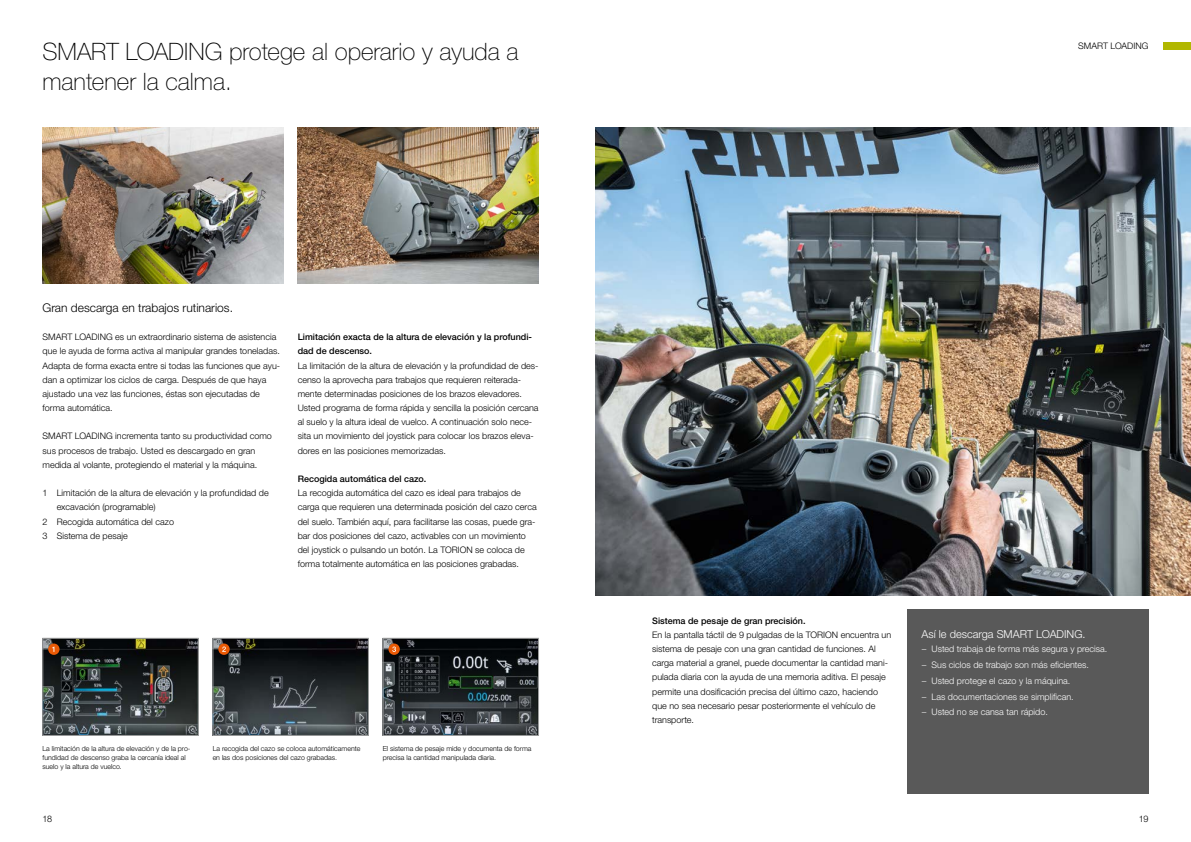
<style>
.page{position:relative;width:1191px;height:842px;background:#fff}
.page>*{position:absolute;margin:0;border:0;box-sizing:border-box;transform-origin:0 0}
.t1{font:100 24px/30px "CLAAS Helvetica Neue";color:#000}
.t2{font:300 12px "CLAAS Helvetica Neue";color:#000}
.t3{font:300 11px "CLAAS Helvetica Neue";color:#fff}
.t4{font:300 9px/14.2px "CLAAS Helvetica Neue";color:#000}
.t5{font:300 9px/15.8px "CLAAS Helvetica Neue";color:#fff}
.t6{font:500 9px/14.2px "CLAAS Helvetica Neue";color:#000}
.t7{font:300 7px/9px "CLAAS Helvetica Neue";color:#000}
</style>
<div class="page">
<div style="left:1162px;top:43px;width:29px;height:7px;background:#b1b700"></div>
<img style="left:385px;top:640px;width:152px;height:94px">
<div style="left:383px;top:638px;width:156px;height:98px;border:1px solid #9c9d9d"></div>
<img style="left:215px;top:640px;width:152px;height:94px">
<div style="left:213px;top:638px;width:156px;height:98px;border:1px solid #9c9d9d"></div>
<img style="left:45px;top:640px;width:151px;height:94px">
<div style="left:43px;top:638px;width:155px;height:98px;border:1px solid #9c9d9d"></div>
<img style="left:595px;top:128px;width:596px;height:467px">
<img style="left:43px;top:128px;width:240px;height:155px">
<img style="left:298px;top:128px;width:241px;height:155px">
<svg style="left:388px;top:643px;width:12px;height:12px"></svg>
<svg style="left:392px;top:646px;width:4px;height:6px"></svg>
<svg style="left:48px;top:643px;width:12px;height:12px"></svg>
<svg style="left:218px;top:643px;width:12px;height:12px"></svg>
<svg style="left:222px;top:646px;width:4px;height:6px"></svg>
<div style="left:907px;top:609px;width:241px;height:185px;background:#595959"></div>
<h1 class="t1" style="left:43px;top:37px;width:477px">SMART LOADING protege al operario y ayuda a mantener la calma.</h1>
<h2 class="t2" style="left:43px;top:300px;width:192px">Gran descarga en trabajos rutinarios.</h2>
<p class="t4" style="left:43px;top:330px;width:239px">SMART LOADING es un extraordinario sistema de asistencia que le ayuda de forma activa al manipular grandes toneladas.<br>Adapta de forma exacta entre si todas las funciones que ayu&shy;dan a optimizar los ciclos de carga. Después de que haya ajustado una vez las funciones, éstas son ejecutadas de forma automática.</p>
<p class="t4" style="left:43px;top:429px;width:231px">SMART LOADING incrementa tanto su productividad como sus procesos de trabajo. Usted es descargado en gran medida al volante, protegiendo el material y la máquina.</p>
<p class="t4" style="left:43px;top:486px;width:228px">1 Limitación de la altura de elevación y la profundidad de</p>
<p class="t4" style="left:57px;top:500px;width:100px">excavación (programable)</p>
<p class="t4" style="left:43px;top:514px;width:133px">2 Recogida automática del cazo</p>
<p class="t4" style="left:43px;top:528px;width:87px">3 Sistema de pesaje</p>
<p class="t6" style="left:298px;top:330px;width:236px">Limitación exacta de la altura de elevación y la profundi&shy;dad de descenso.</p>
<p class="t4" style="left:298px;top:358px;width:242px">La limitación de la altura de elevación y la profundidad de des&shy;censo la aprovecha para trabajos que requieren reiterada&shy;mente determinadas posiciones de los brazos elevadores.<br>Usted programa de forma rápida y sencilla la posición cercana al suelo y la altura ideal de vuelco. A continuación solo nece&shy;sita un movimiento del joystick para colocar los brazos eleva&shy;dores en las posiciones memorizadas.</p>
<p class="t6" style="left:298px;top:472px;width:130px">Recogida automática del cazo.</p>
<p class="t4" style="left:298px;top:486px;width:240px">La recogida automática del cazo es ideal para trabajos de carga que requieren una determinada posición del cazo cerca del suelo. También aquí, para facilitarse las cosas, puede gra&shy;bar dos posiciones del cazo, activables con un movimiento del joystick o pulsando un botón. La TORION se coloca de forma totalmente automática en las posiciones grabadas.</p>
<p class="t7" style="left:43px;top:744px;width:149px">La limitación de la altura de elevación y de la pro&shy;fundidad de descenso graba la cercanía ideal al suelo y la altura de vuelco.</p>
<p class="t7" style="left:213px;top:744px;width:149px">La recogida del cazo se coloca automáticamente en las dos posiciones del cazo grabadas.</p>
<p class="t7" style="left:383px;top:744px;width:150px">El sistema de pesaje mide y documenta de forma precisa la cantidad manipulada diaria.</p>
<p class="t4" style="left:1078px;top:39px;width:72px">SMART LOADING</p>
<p class="t6" style="left:652px;top:614px;width:155px">Sistema de pesaje de gran precisión.</p>
<p class="t4" style="left:652px;top:628px;width:241px">En la pantalla táctil de 9 pulgadas de la TORION encuentra un sistema de pesaje con una gran cantidad de funciones. Al carga material a granel, puede documentar la cantidad mani&shy;pulada diaria con la ayuda de una memoria aditiva. El pesaje permite una dosificación precisa del último cazo, haciendo que no sea necesario pesar posteriormente el vehículo de transporte.</p>
<p class="t3" style="left:921px;top:627px;width:165px">Así le descarga SMART LOADING.</p>
<p class="t5" style="left:921px;top:641px;width:187px">− Usted trabaja de forma más segura y precisa. − Sus ciclos de trabajo son más eficientes.<br>− Usted protege el cazo y la máquina.<br>− Las documentaciones se simplifican.<br>− Usted no se cansa tan rápido.</p>
<p class="t4" style="left:43px;top:812px;width:11px">18</p>
<p class="t4" style="left:1139px;top:812px;width:11px">19</p>
</div>
